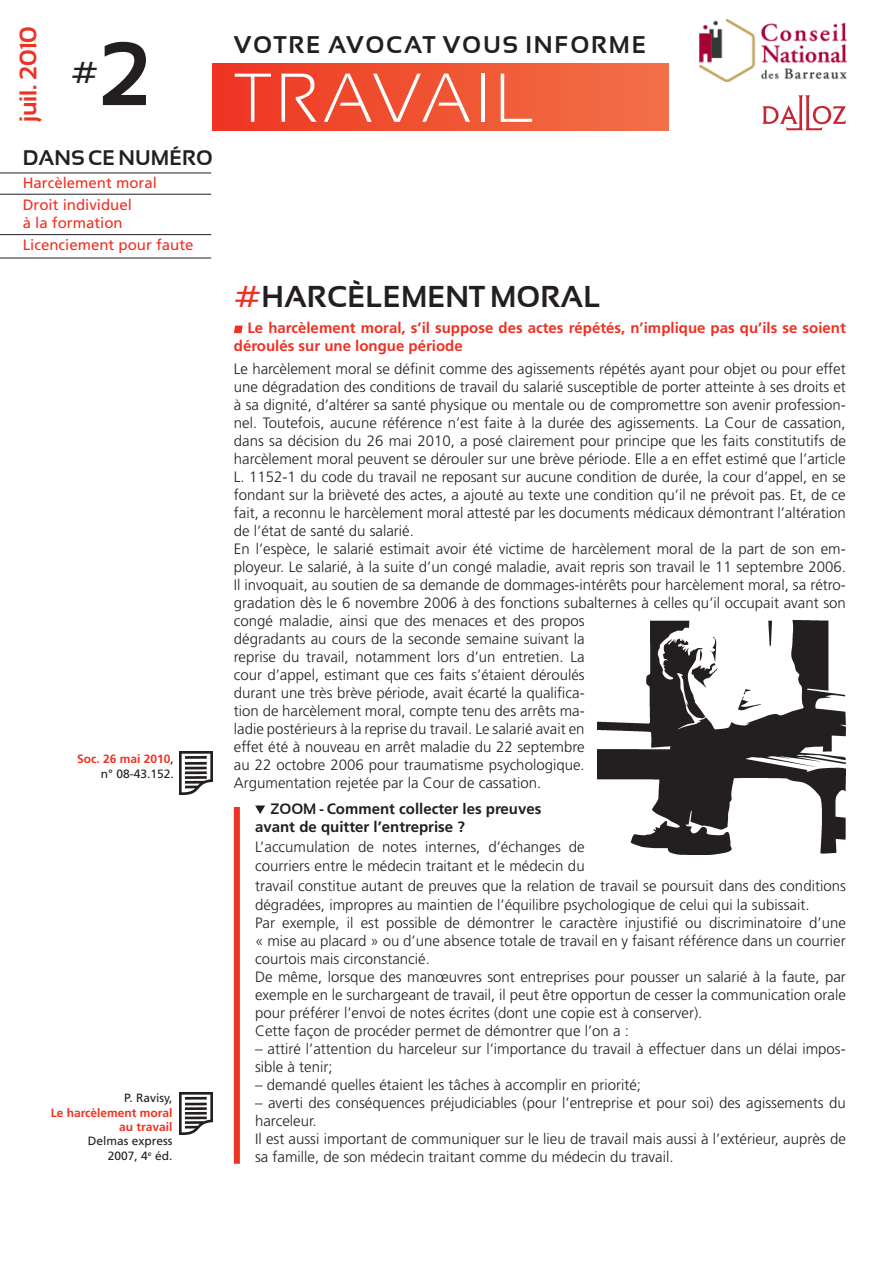
<style>
.page{position:relative;width:893px;height:1263px;background:#fff}
.page>*{position:absolute;margin:0;border:0;box-sizing:border-box;transform-origin:0 0}
.t1{font:700 90px "Sansation";color:#231f20}
.t2{font:300 69px "Sansation";letter-spacing:.08em;color:#fff}
.t3{font:700 30px "Sansation";color:#231f20}
.t4{font:700 24px "Sansation";letter-spacing:.07em;color:#231f20}
.t5{font:700 24px "Sansation";color:#ef3122}
.t6{font:700 21px "Sansation";color:#231f20}
.t7{font:300 15px/18px "Frutiger";color:#231f20}
.t8{font:700 15px/18px "Frutiger";color:#ef3122}
.t9{font:15px/22.2px "Frutiger";color:#ef3122}
.t10{font:700 15px/18px "Frutiger";color:#231f20}
.t11{font:700 15px "Sansation";color:#231f20}
.t12{font:700 12px/14.4px "Frutiger";color:#ef3122;text-align:right}
.t13{font:12px/14.4px "Frutiger";color:#231f20;text-align:right}
.s1{font-weight:400;color:#231f20}
.s2{color:#ef3122}
.s3{font-family:"Sansation"}
</style>
<div class="page">
<hr style="left:0;top:194px;width:211px;height:1px;background:#231f20">
<hr style="left:0;top:234px;width:211px;height:1px;background:#231f20">
<hr style="left:0;top:258px;width:211px;height:1px;background:#231f20">
<hr style="left:0;top:173px;width:211px;height:1px;background:#231f20">
<svg style="left:762px;top:95px;width:84px;height:35px"></svg>
<img style="left:699px;top:19px;width:148px;height:63px">
<svg style="left:234px;top:326px;width:9px;height:7px"></svg>
<svg style="left:255px;top:805px;width:10px;height:9px"></svg>
<img style="left:179px;top:752px;width:34px;height:42px">
<div style="left:213px;top:64px;width:456px;height:66px;background:linear-gradient(to right,#ee3521,#f27248)"></div>
<img style="left:597px;top:621px;width:249px;height:234px">
<div style="left:234px;top:807px;width:6px;height:357px;background:#ef3122"></div>
<img style="left:179px;top:1092px;width:34px;height:42px">
<h3 class="t5" style="left:15px;top:122px;width:96px;rotate:-90deg">JUIL. 2010</h3>
<h1 class="t1" style="left:98px;top:23px;width:53px">2</h1>
<h3 class="t3" style="left:71px;top:55px;width:29px">#</h3>
<h3 class="t6" style="left:23px;top:145px;width:192px">DANS CE NUMÉRO</h3>
<p class="t9" style="left:23px;top:171px;width:136px">Harcèlement moral<br>Droit individuel</p>
<p class="t9" style="left:23px;top:212px;width:172px">à la formation<br>Licenciement pour faute</p>
<p class="t12" style="left:77px;top:752px;width:98px">Soc. 26 mai 2010<span class="s1">, n° 08-43.152.</span></p>
<p class="t13" style="left:124px;top:1091px;width:50px">P. Ravisy,</p>
<p class="t12" style="left:51px;top:1105px;width:123px">Le harcèlement moral au travail</p>
<p class="t13" style="left:88px;top:1134px;width:86px">Delmas express<br>2007, 4<sup>e</sup> éd.</p>
<h3 class="t4" style="left:234px;top:31px;width:414px">VOTRE AVOCAT VOUS INFORME</h3>
<h2 class="t2" style="left:235px;top:60px;width:302px">TRAVAIL</h2>
<h3 class="t3" style="left:234px;top:279px;width:368px"><span class="s2">#</span>HARCÈLEMENT MORAL</h3>
<p class="t8" style="left:234px;top:319px;width:613px;text-indent:14px">Le harcèlement moral, s’il suppose des actes répétés, n’implique pas qu’ils se soient déroulés sur une longue période</p>
<p class="t7" style="left:234px;top:360px;width:613px">Le harcèlement moral se définit comme des agissements répétés ayant pour objet ou pour effet une dégradation des conditions de travail du salarié susceptible de porter atteinte à ses droits et à sa dignité, d’altérer sa santé physique ou mentale ou de compromettre son avenir profession&shy;nel. Toutefois, aucune référence n’est faite à la durée des agissements. La Cour de cassation, dans sa décision du 26 mai 2010, a posé clairement pour principe que les faits constitutifs de harcèlement moral peuvent se dérouler sur une brève période. Elle a en effet estimé que l’article L. 1152-1 du code du travail ne reposant sur aucune condition de durée, la cour d’appel, en se fondant sur la brièveté des actes, a ajouté au texte une condition qu’il ne prévoit pas. Et, de ce fait, a reconnu le harcèlement moral attesté par les documents médicaux démontrant l’altération de l’état de santé du salarié.<br>En l’espèce, le salarié estimait avoir été victime de harcèlement moral de la part de son em&shy;ployeur. Le salarié, à la suite d’un congé maladie, avait repris son travail le 11 septembre 2006.<br>Il invoquait, au soutien de sa demande de dommages-intérêts pour harcèlement moral, sa rétro&shy;gradation dès le 6 novembre 2006 à des fonctions subalternes à celles qu’il occupait avant son congé maladie, ainsi que des menaces et des propos<br>dégradants au cours de la seconde semaine suivant la<br>reprise du travail, notamment lors d’un entretien. La<br>cour d’appel, estimant que ces faits s’étaient déroulés<br>durant une très brève période, avait écarté la qualifica-<br>tion de harcèlement moral, compte tenu des arrêts ma-<br>ladie postérieurs à la reprise du travail. Le salarié avait en<br>effet été à nouveau en arrêt maladie du 22 septembre<br>au 22 octobre 2006 pour traumatisme psychologique.<br>Argumentation rejetée par la Cour de cassation.</p>
<p class="t11" style="left:270px;top:800px;width:22px">ZOOM</p>
<p class="t10" style="left:255px;top:800px;width:288px;text-indent:64px"><span class="s3">-</span> Comment collecter les preuves avant de quitter l’entreprise ?</p>
<p class="t7" style="left:255px;top:837px;width:592px;line-height:19.5px">L’accumulation de notes internes, d’échanges de<br>courriers entre le médecin traitant et le médecin du<br>travail constitue autant de preuves que la relation de travail se poursuit dans des conditions dégradées, impropres au maintien de l’équilibre psychologique de celui qui la subissait.</p>
<p class="t7" style="left:255px;top:914px;width:592px">Par exemple, il est possible de démontrer le caractère injustifié ou discriminatoire d’une « mise au placard » ou d’une absence totale de travail en y faisant référence dans un courrier courtois mais circonstancié.<br>De même, lorsque des manœuvres sont entreprises pour pousser un salarié à la faute, par exemple en le surchargeant de travail, il peut être opportun de cesser la communication orale pour préférer l’envoi de notes écrites (dont une copie est à conserver).<br>Cette façon de procéder permet de démontrer que l’on a :</p>
<p class="t7" style="left:255px;top:1040px;width:592px">– attiré l’attention du harceleur sur l’importance du travail à effectuer dans un délai impos&shy;sible à tenir;</p>
<p class="t7" style="left:255px;top:1076px;width:387px">– demandé quelles étaient les tâches à accomplir en priorité;</p>
<p class="t7" style="left:255px;top:1094px;width:592px">– averti des conséquences préjudiciables (pour l’entreprise et pour soi) des agissements du harceleur.<br>Il est aussi important de communiquer sur le lieu de travail mais aussi à l’extérieur, auprès de sa famille, de son médecin traitant comme du médecin du travail.</p>
</div>
